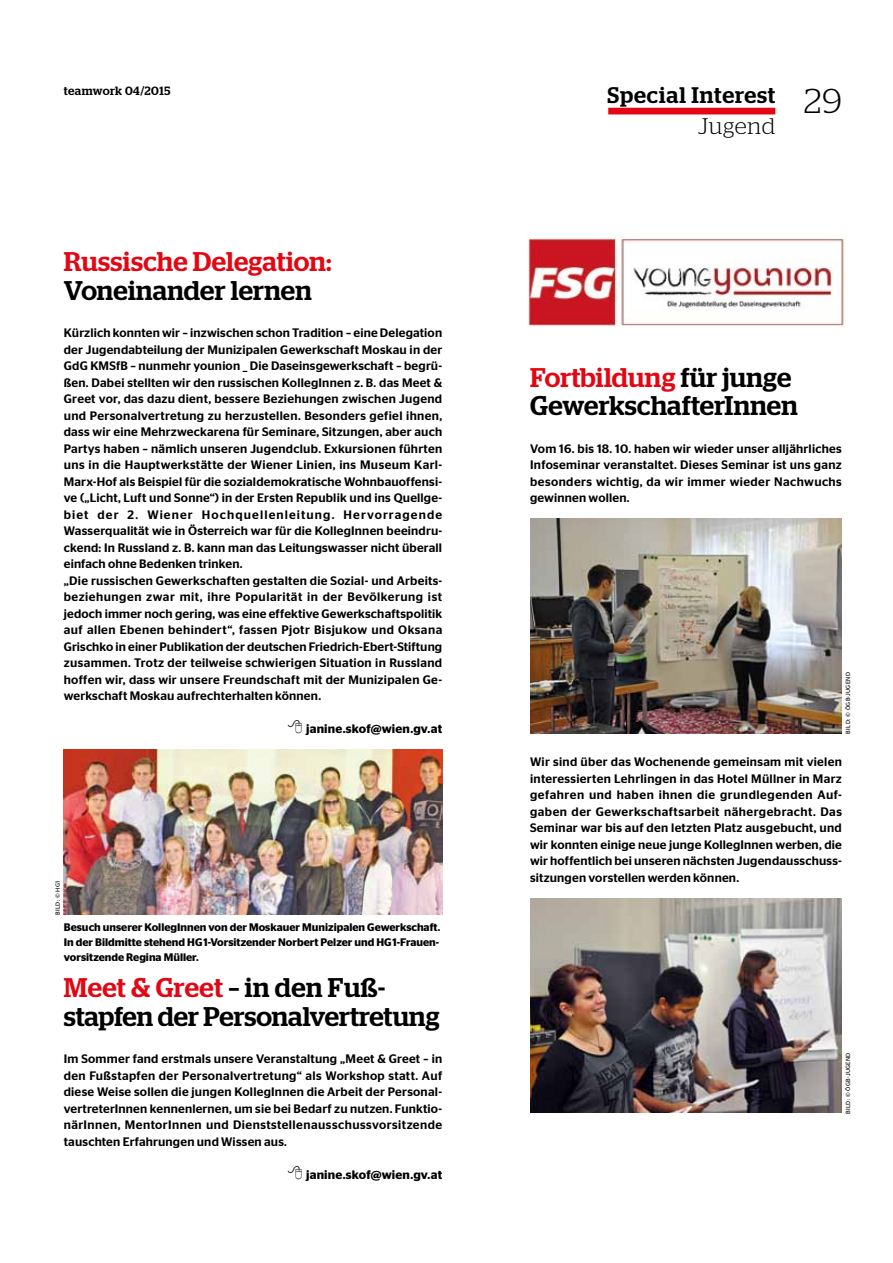
<style>
.page{position:relative;width:893px;height:1263px;background:#fff}
.page>*{position:absolute;margin:0;border:0;box-sizing:border-box;transform-origin:0 0}
.t1{font:500 27px/28.5px "Stag";letter-spacing:.005em;color:#000}
.t2{font:500 27px "Stag";letter-spacing:.005em;color:#e30613}
.t3{font:500 22.5px/30.9px "Stag";letter-spacing:.04em;color:#000}
.t4{font:500 12.3px/16.5px "Stag Sans";letter-spacing:.02em;color:#000;text-align:justify}
.t5{font:600 12.3px "Stag Sans";letter-spacing:.015em;color:#000}
.t6{font:500 12px "Stag";letter-spacing:.04em;color:#000}
.t7{font:600 10.95px/15px "Stag Sans";color:#000;text-align:justify}
.t8{font:6px "Stag Sans";letter-spacing:.06em;color:#000}
.s1{font-weight:300;font-size:34.5px}
.s2{font-weight:300}
.s3{color:#e30613}
</style>
<div class="page">
<div style="left:608px;top:108px;width:167px;height:6px;background:#e30613"></div>
<img style="left:64px;top:750px;width:378px;height:164px">
<img style="left:530px;top:519px;width:312px;height:214px">
<img style="left:530px;top:898px;width:312px;height:215px">
<img style="left:528px;top:235px;width:316px;height:93px">
<p class="t6" style="left:64px;top:83px;width:108px">teamwork 04/2015</p>
<h2 class="t3" style="left:698px;top:79px;width:145px;text-indent:-91px">Special Interest <span class="s1">29<br></span><span class="s2">Jugend</span></h2>
<h1 class="t2" style="left:64px;top:246px;width:269px">Russische Delegation:</h1>
<h1 class="t1" style="left:64px;top:276px;width:250px">Voneinander lernen</h1>
<p class="t4" style="left:64px;top:325px;width:380px;text-align:left">Kürzlich konnten wir – inzwischen schon Tradition – eine Delegation der Jugendabteilung der Munizipalen Gewerkschaft Moskau in der GdG KMSfB – nunmehr younion _ Die Daseinsgewerkschaft – begrü&shy;ßen. Dabei stellten wir den russischen KollegInnen z. B. das Meet &amp; Greet vor, das dazu dient, bessere Beziehungen zwischen Jugend und Personalvertretung zu herzustellen. Besonders gefiel ihnen, dass wir eine Mehrzweckarena für Seminare, Sitzungen, aber auch Partys haben – nämlich unseren Jugendclub. Exkursionen führten uns in die Hauptwerkstätte der Wiener Linien, ins Museum Karl-Marx-Hof als Beispiel für die sozialdemokratische Wohnbauoffensi&shy;ve („Licht, Luft und Sonne“) in der Ersten Republik und ins Quellge&shy;biet der 2. Wiener Hochquellenleitung. Hervorragende Wasserqualität wie in Österreich war für die KollegInnen beeindru&shy;ckend: In Russland z. B. kann man das Leitungswasser nicht überall einfach ohne Bedenken trinken.<br>„Die russischen Gewerkschaften gestalten die Sozial- und Arbeits&shy;beziehungen zwar mit, ihre Popularität in der Bevölkerung ist jedoch immer noch gering, was eine effektive Gewerkschaftspolitik auf allen Ebenen behindert“, fassen Pjotr Bisjukow und Oksana Grischko in einer Publikation der deutschen Friedrich-Ebert-Stiftung zusammen. Trotz der teilweise schwierigen Situation in Russland hoffen wir, dass wir unsere Freundschaft mit der Munizipalen Ge&shy;werkschaft Moskau aufrechterhalten können.</p>
<p class="t5" style="left:306px;top:722px;width:138px">janine.skof@wien.gv.at</p>
<p class="t8" style="left:54px;top:915px;width:36px;rotate:-90deg">Bild: © HG1</p>
<p class="t7" style="left:64px;top:920px;width:378px">Besuch unserer KollegInnen von der Moskauer Munizipalen Gewerkschaft.<br>In der Bildmitte stehend HG1-Vorsitzender Norbert Pelzer und HG1-Frauen&shy;vorsitzende Regina Müller.</p>
<h1 class="t1" style="left:64px;top:973px;width:377px"><span class="s3">Meet &amp; Greet</span> – in den Fuß&shy;stapfen der Personalvertretung</h1>
<p class="t4" style="left:64px;top:1051px;width:380px">Im Sommer fand erstmals unsere Veranstaltung „Meet &amp; Greet – in den Fußstapfen der Personalvertretung“ als Workshop statt. Auf diese Weise sollen die jungen KollegInnen die Arbeit der Personal&shy;vertreterInnen kennenlernen, um sie bei Bedarf zu nutzen. Funktio&shy;närInnen, MentorInnen und Dienststellenausschussvorsitzende tauschten Erfahrungen und Wissen aus.</p>
<p class="t5" style="left:306px;top:1167px;width:138px">janine.skof@wien.gv.at</p>
<h1 class="t1" style="left:530px;top:363px;width:269px"><span class="s3">Fortbildung</span> für junge<br>GewerkschafterInnen</h1>
<p class="t4" style="left:530px;top:440px;width:313px">Vom 16. bis 18. 10. haben wir wieder unser alljährliches Infoseminar veranstaltet. Dieses Seminar ist uns ganz besonders wichtig, da wir immer wieder Nachwuchs gewinnen wollen.</p>
<p class="t8" style="left:845px;top:733px;width:62px;rotate:-90deg">Bild: © ÖGB-Jugend</p>
<p class="t4" style="left:530px;top:754px;width:313px">Wir sind über das Wochenende gemeinsam mit vielen interessierten Lehrlingen in das Hotel Müllner in Marz gefahren und haben ihnen die grundlegenden Auf&shy;gaben der Gewerkschaftsarbeit nähergebracht. Das Seminar war bis auf den letzten Platz ausgebucht, und wir konnten einige neue junge KollegInnen werben, die wir hoffentlich bei unseren nächsten Jugendausschuss&shy;sitzungen vorstellen werden können.</p>
<p class="t8" style="left:845px;top:1114px;width:62px;rotate:-90deg">Bild: © ÖGB-Jugend</p>
</div>
